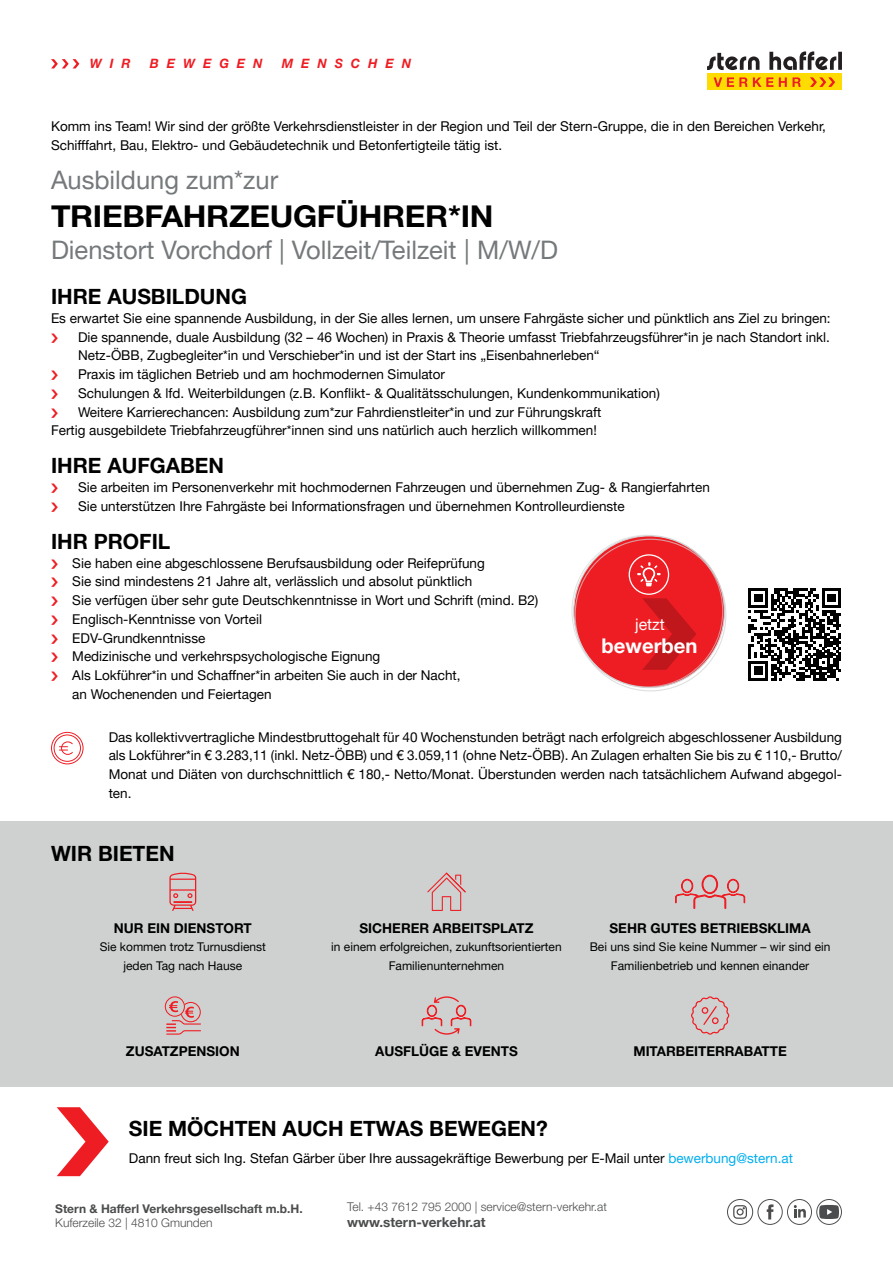
<style>
.page{position:relative;width:893px;height:1263px;background:#fff}
.page>*{position:absolute;margin:0;border:0;box-sizing:border-box;transform-origin:0 0}
.t1{font:700 30px "Helvetica Neue LT Pro";letter-spacing:-.01em;color:#000001;scale:1.06 1}
.t2{font:25.5px "Helvetica Neue LT Pro";color:#75797b}
.t3{font:700 21px "Helvetica Neue LT Pro";color:#000001}
.t4{font:700 20.25px "Helvetica Neue LT Pro";color:#fff}
.t5{font:15.9px "Helvetica Neue LT Pro";color:#fff}
.t6{font:13.5px/18.8px "Helvetica Neue LT Pro";color:#000001}
.t7{font:700 13.5px "Helvetica Neue LT Pro";color:#000001}
.t8{font:700 13.5px "Helvetica Neue LT Pro";color:#4b4c4d}
.t9{font:italic 700 12.9px "Helvetica Neue LT Pro";color:#ee1d23}
.t10{font:12px/18.8px "Helvetica Neue LT Pro";color:#000001;text-align:center}
.t11{font:300 12px "Helvetica Neue LT Pro";color:#4b4c4d}
.t12{font:700 12px "Helvetica Neue LT Pro";color:#4b4c4d}
.s1{color:#00aeef}
</style>
<div class="page">
<div style="left:0;top:821px;width:893px;height:266px;background:#cfd1d0"></div>
<div style="left:707px;top:74px;width:135px;height:16px;background:#ffdc01"></div>
<svg style="left:707px;top:51px;width:135px;height:19px"></svg>
<svg style="left:714px;top:77px;width:33px;height:10px"></svg>
<svg style="left:753px;top:77px;width:20px;height:10px"></svg>
<svg style="left:779px;top:77px;width:22px;height:10px"></svg>
<svg style="left:810px;top:77px;width:25px;height:10px"></svg>
<svg style="left:51px;top:59px;width:28px;height:9px"></svg>
<div style="left:574px;top:536px;width:150px;height:151px;background:#ee1d23;border-radius:50%"></div>
<svg style="left:629px;top:554px;width:67px;height:116px"></svg>
<svg style="left:727px;top:1199px;width:115px;height:26px"></svg>
<svg style="left:57px;top:1107px;width:52px;height:69px"></svg>
<svg style="left:748px;top:588px;width:93px;height:93px"></svg>
<svg style="left:51px;top:732px;width:33px;height:32px"></svg>
<svg style="left:169px;top:872px;width:27px;height:39px"></svg>
<svg style="left:427px;top:873px;width:39px;height:38px"></svg>
<svg style="left:675px;top:874px;width:70px;height:35px"></svg>
<svg style="left:165px;top:996px;width:36px;height:39px"></svg>
<svg style="left:421px;top:996px;width:51px;height:39px"></svg>
<svg style="left:691px;top:996px;width:38px;height:39px"></svg>
<p class="t9" style="left:90px;top:56px;width:42px">W I R</p>
<p class="t9" style="left:150px;top:56px;width:114px">B E W E G E N</p>
<p class="t9" style="left:282px;top:56px;width:131px">M E N S C H E N</p>
<p class="t6" style="left:51px;top:116px;width:776px">Komm ins Team! Wir sind der größte Verkehrsdienstleister in der Region und Teil der Stern-Gruppe, die in den Bereichen Verkehr,<br>Schifffahrt, Bau, Elektro- und Gebäudetechnik und Betonfertigteile tätig ist.</p>
<h2 class="t2" style="left:51px;top:164px;width:229px">Ausbildung zum*zur</h2>
<h1 class="t1" style="left:51px;top:197px;width:419px">TRIEBFAHRZEUGFÜHRER*IN</h1>
<h2 class="t2" style="left:51px;top:234px;width:509px">Dienstort Vorchdorf | Vollzeit/Teilzeit | M/W/D</h2>
<h3 class="t3" style="left:51px;top:284px;width:197px">IHRE AUSBILDUNG</h3>
<p class="t6" style="left:51px;top:308px;width:781px">Es erwartet Sie eine spannende Ausbildung, in der Sie alles lernen, um unsere Fahrgäste sicher und pünktlich ans Ziel zu bringen:</p>
<p class="t6" style="left:78px;top:327px;width:753px">Die spannende, duale Ausbildung (32 – 46 Wochen) in Praxis &amp; Theorie umfasst Triebfahrzeugsführer*in je nach Standort inkl.</p>
<p class="t6" style="left:78px;top:346px;width:523px">Netz-ÖBB, Zugbegleiter*in und Verschieber*in und ist der Start ins „Eisenbahnerleben“</p>
<p class="t6" style="left:78px;top:365px;width:369px">Praxis im täglichen Betrieb und am hochmodernen Simulator</p>
<p class="t6" style="left:78px;top:383px;width:583px">Schulungen &amp; lfd. Weiterbildungen (z.B. Konflikt- &amp; Qualitätsschulungen, Kundenkommunikation)</p>
<p class="t6" style="left:78px;top:402px;width:525px">Weitere Karrierechancen: Ausbildung zum*zur Fahrdienstleiter*in und zur Führungskraft</p>
<p class="t6" style="left:51px;top:421px;width:547px">Fertig ausgebildete Triebfahrzeugführer*innen sind uns natürlich auch herzlich willkommen!</p>
<h3 class="t3" style="left:51px;top:453px;width:175px">IHRE AUFGABEN</h3>
<p class="t6" style="left:78px;top:478px;width:633px">Sie arbeiten im Personenverkehr mit hochmodernen Fahrzeugen und übernehmen Zug- &amp; Rangierfahrten<br>Sie unterstützen Ihre Fahrgäste bei Informationsfragen und übernehmen Kontrolleurdienste</p>
<h3 class="t3" style="left:51px;top:528px;width:121px">IHR PROFIL</h3>
<p class="t6" style="left:72px;top:553px;width:468px">Sie haben eine abgeschlossene Berufsausbildung oder Reifeprüfung<br>Sie sind mindestens 21 Jahre alt, verlässlich und absolut pünktlich<br>Sie verfügen über sehr gute Deutschkenntnisse in Wort und Schrift (mind. B2)<br>Englisch-Kenntnisse von Vorteil<br>EDV-Grundkenntnisse<br>Medizinische und verkehrspsychologische Eignung<br>Als Lokführer*in und Schaffner*in arbeiten Sie auch in der Nacht,<br>an Wochenenden und Feiertagen</p>
<p class="t5" style="left:635px;top:614px;width:31px">jetzt</p>
<h3 class="t4" style="left:602px;top:633px;width:97px">bewerben</h3>
<p class="t6" style="left:109px;top:727px;width:735px;text-align:justify">Das kollektivvertragliche Mindestbruttogehalt für 40 Wochenstunden beträgt nach erfolgreich abgeschlossener Ausbildung als Lokführer*in € 3.283,11 (inkl. Netz-ÖBB) und € 3.059,11 (ohne Netz-ÖBB). An Zulagen erhalten Sie bis zu € 110,- Brutto/ Monat und Diäten von durchschnittlich € 180,- Netto/Monat. Überstunden werden nach tatsächlichem Aufwand abgegol&shy;ten.</p>
<h3 class="t3" style="left:51px;top:840px;width:125px">WIR BIETEN</h3>
<p class="t7" style="left:114px;top:919px;width:139px">NUR EIN DIENSTORT</p>
<p class="t10" style="left:100px;top:937px;width:168px">Sie kommen trotz Turnusdienst jeden Tag nach Hause</p>
<p class="t7" style="left:359px;top:919px;width:175px">SICHERER ARBEITSPLATZ</p>
<p class="t10" style="left:331px;top:937px;width:232px">in einem erfolgreichen, zukunftsorientierten<br>Familienunternehmen</p>
<p class="t7" style="left:609px;top:919px;width:203px">SEHR GUTES BETRIEBSKLIMA</p>
<p class="t10" style="left:590px;top:937px;width:242px">Bei uns sind Sie keine Nummer – wir sind ein<br>Familienbetrieb und kennen einander</p>
<p class="t7" style="left:126px;top:1043px;width:115px">ZUSATZPENSION</p>
<p class="t7" style="left:375px;top:1043px;width:144px">AUSFLÜGE &amp; EVENTS</p>
<p class="t7" style="left:633px;top:1043px;width:155px">MITARBEITERRABATTE</p>
<h3 class="t3" style="left:129px;top:1115px;width:420px">SIE MÖCHTEN AUCH ETWAS BEWEGEN?</h3>
<p class="t6" style="left:129px;top:1148px;width:665px">Dann freut sich Ing. Stefan Gärber über Ihre aussagekräftige Bewerbung per E-Mail unter <span class="s1">bewerbung@stern.at</span></p>
<p class="t12" style="left:55px;top:1201px;width:249px">Stern &amp; Hafferl Verkehrsgesellschaft m.b.H.</p>
<p class="t11" style="left:55px;top:1216px;width:159px">Kuferzeile 32 | 4810 Gmunden</p>
<p class="t11" style="left:347px;top:1199px;width:261px">Tel. +43 7612 795 2000 | service@stern-verkehr.at</p>
<p class="t8" style="left:347px;top:1214px;width:140px">www.stern-verkehr.at</p>
</div>
